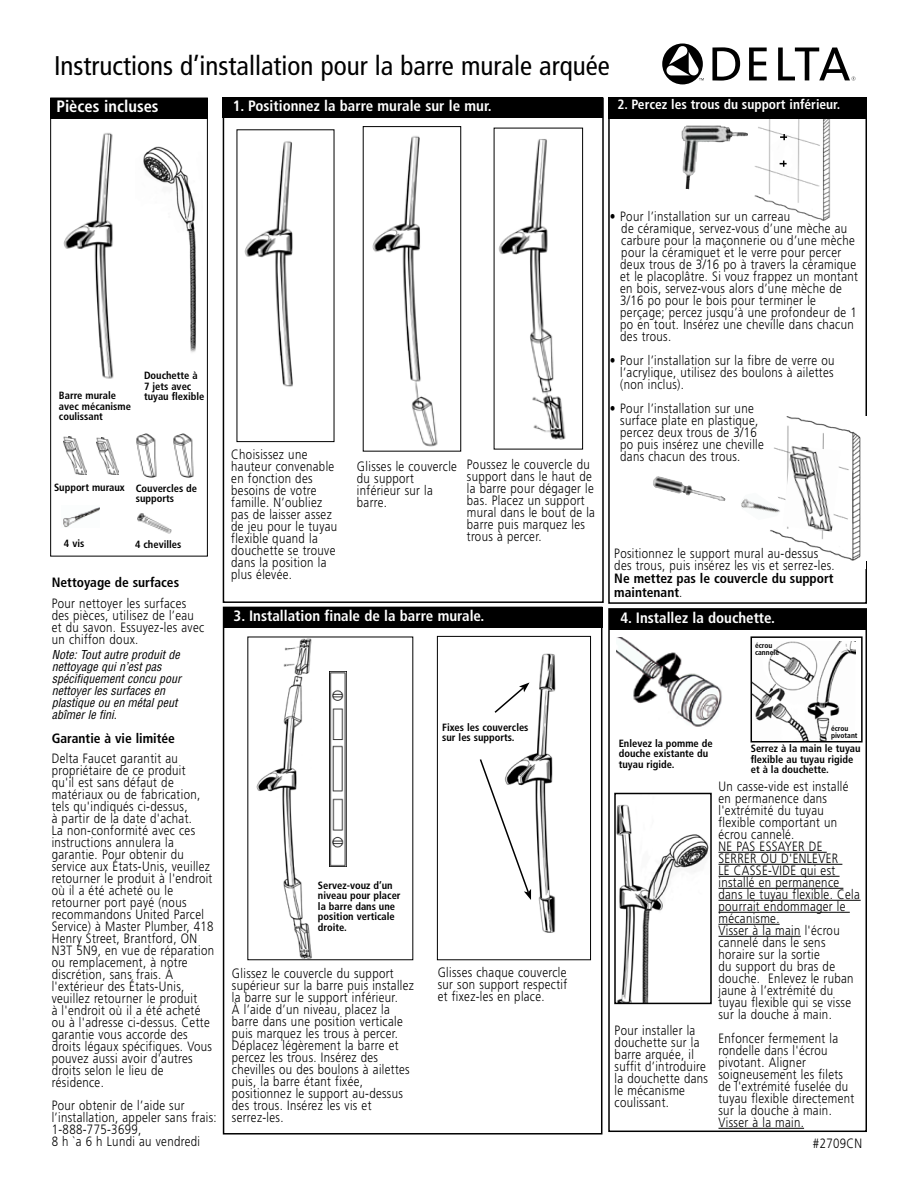
<style>
.page{position:relative;width:918px;height:1188px;background:#fff}
.page>*{position:absolute;margin:0;border:0;box-sizing:border-box;transform-origin:0 0}
.t1{font:condensed 27px "Frutiger";color:#000}
.t2{font:700 condensed 16.5px "Frutiger";color:#fff}
.t3{font:700 condensed 15px "Frutiger";color:#fff}
.t4{font:300 13.5px/12px "Frutiger";letter-spacing:.03em;color:#000;scale:.85 1}
.t5{font:700 condensed 13.5px/13.5px "Frutiger";color:#000}
.t6{font:700 condensed 13.5px "Frutiger";color:#fff}
.t7{font:italic condensed 12px/12px "Helvetica";color:#000}
.t8{font:700 condensed 10.5px/10.5px "Frutiger";color:#000}
.t9{font:700 condensed 7.5px/7.5px "Frutiger";color:#000}
.s1{font-weight:300;font-stretch:normal}
</style>
<div class="page">
<img style="left:653px;top:476px;width:73px;height:25px">
<img style="left:372px;top:136px;width:66px;height:311px">
<img style="left:498px;top:139px;width:68px;height:301px">
<div style="left:494px;top:128px;width:89px;height:321px;border:1px solid #000"></div>
<img style="left:256px;top:639px;width:56px;height:319px">
<img style="left:63px;top:133px;width:51px;height:246px">
<img style="left:244px;top:141px;width:49px;height:246px">
<img style="left:524px;top:653px;width:32px;height:280px">
<div style="left:437px;top:636px;width:154px;height:324px;border:1px solid #000"></div>
<div style="left:608px;top:608px;width:259px;height:524px;border:2px solid #000"></div>
<div style="left:223px;top:607px;width:379px;height:528px;border:2px solid #000"></div>
<div style="left:608px;top:100px;width:259px;height:504px;border:2px solid #000"></div>
<div style="left:223px;top:98px;width:381px;height:505px;border:2px solid #000"></div>
<div style="left:754px;top:416px;width:112px;height:153px;background:#fff"></div>
<img style="left:770px;top:416px;width:91px;height:144px">
<img style="left:783px;top:445px;width:58px;height:87px">
<img style="left:754px;top:119px;width:77px;height:102px">
<div style="left:50px;top:98px;width:158px;height:458px;border:1px solid #000"></div>
<div style="left:223px;top:98px;width:380px;height:20px;background:#000"></div>
<div style="left:608px;top:98px;width:259px;height:21px;background:#000"></div>
<div style="left:662px;top:44px;width:41px;height:40px;background:#000;border-radius:50%"></div>
<svg style="left:712px;top:47px;width:28px;height:34px"></svg>
<svg style="left:749px;top:48px;width:18px;height:32px"></svg>
<svg style="left:778px;top:48px;width:77px;height:33px"></svg>
<svg style="left:666px;top:46px;width:38px;height:34px"></svg>
<div style="left:50px;top:98px;width:157px;height:21px;background:#000"></div>
<img style="left:136px;top:433px;width:21px;height:45px">
<img style="left:173px;top:433px;width:21px;height:45px">
<img style="left:137px;top:513px;width:35px;height:21px">
<img style="left:143px;top:146px;width:53px;height:207px">
<img style="left:681px;top:126px;width:67px;height:63px">
<img style="left:330px;top:672px;width:17px;height:194px">
<img style="left:616px;top:638px;width:106px;height:89px">
<div style="left:224px;top:608px;width:378px;height:20px;background:#000"></div>
<div style="left:610px;top:609px;width:257px;height:21px;background:#000"></div>
<svg style="left:494px;top:682px;width:36px;height:32px"></svg>
<svg style="left:479px;top:758px;width:52px;height:142px"></svg>
<svg style="left:770px;top:488px;width:12px;height:35px"></svg>
<img style="left:741px;top:489px;width:40px;height:34px">
<img style="left:617px;top:804px;width:92px;height:197px">
<hr style="left:718px;top:852px;width:109px;height:1px;background:#000">
<hr style="left:718px;top:864px;width:124px;height:1px;background:#000">
<hr style="left:718px;top:876px;width:122px;height:1px;background:#000">
<hr style="left:718px;top:888px;width:125px;height:1px;background:#000">
<hr style="left:718px;top:900px;width:143px;height:1px;background:#000">
<hr style="left:718px;top:912px;width:132px;height:1px;background:#000">
<hr style="left:718px;top:924px;width:62px;height:1px;background:#000">
<hr style="left:718px;top:936px;width:83px;height:1px;background:#000">
<hr style="left:718px;top:1128px;width:86px;height:1px;background:#000">
<img style="left:754px;top:641px;width:101px;height:98px">
<div style="left:751px;top:636px;width:112px;height:106px;border:2px solid #000"></div>
<img style="left:64px;top:436px;width:23px;height:39px">
<img style="left:63px;top:507px;width:36px;height:20px">
<img style="left:96px;top:437px;width:23px;height:38px">
<svg style="left:780px;top:134px;width:7px;height:6px"></svg>
<svg style="left:780px;top:161px;width:7px;height:6px"></svg>
<h1 class="t1" style="left:54px;top:50px;width:557px">Instructions d’installation pour la barre murale arquée</h1>
<p class="t2" style="left:56px;top:97px;width:104px">Pièces incluses</p>
<p class="t3" style="left:233px;top:96px;width:260px">1. Positionnez la barre murale sur le mur.</p>
<p class="t6" style="left:618px;top:97px;width:224px">2. Percez les trous du support inférieur.</p>
<p class="t8" style="left:59px;top:390px;width:74px">Barre murale avec mécanisme coulissant</p>
<p class="t8" style="left:144px;top:370px;width:62px">Douchette à<br>7 jets avec tuyau flexible</p>
<p class="t8" style="left:136px;top:482px;width:63px;line-height:11.2px;text-indent:-82px">Support muraux Couvercles de supports</p>
<p class="t8" style="left:64px;top:538px;width:22px">4 vis</p>
<p class="t8" style="left:135px;top:539px;width:48px">4 chevilles</p>
<p class="t5" style="left:52px;top:576px;width:129px">Nettoyage de surfaces</p>
<p class="t4" style="left:52px;top:597px;width:181px">Pour nettoyer les surfaces des pièces, utilisez de l’eau et du savon. Essuyez-les avec un chiffon doux.</p>
<p class="t7" style="left:52px;top:649px;width:131px">Note: Tout autre produit de nettoyage qui n’est pas spécifiquement concu pour nettoyer les surfaces en plastique ou en métal peut abîmer le fini.</p>
<p class="t5" style="left:52px;top:732px;width:125px">Garantie à vie limitée</p>
<p class="t4" style="left:52px;top:753px;width:193px">Delta Faucet garantit au propriétaire de ce produit<br>qu'il est sans défaut de matériaux ou de fabrication, tels qu'indiqués ci-dessus,<br>à partir de la date d'achat.<br>La non-conformité avec ces instructions annulera la garantie. Pour obtenir du service aux États-Unis, veuillez retourner le produit à l'endroit où il a été acheté ou le retourner port payé (nous recommandons United Parcel<br>Service) à Master Plumber, 418<br>Henry Street, Brantford, ON<br>N3T 5N9, en vue de réparation ou remplacement, à notre discrétion, sans frais. À l'extérieur des États-Unis, veuillez retourner le produit<br>à l'endroit où il a été acheté ou à l'adresse ci-dessus. Cette garantie vous accorde des droits légaux spécifiques. Vous pouvez aussi avoir d'autres droits selon le lieu de résidence.</p>
<p class="t4" style="left:52px;top:1099px;width:196px">Pour obtenir de l’aide sur l’installation, appeler sans frais:<br>1-888-775-3699,<br>8 h `a 6 h Lundi au vendredi</p>
<p class="t4" style="left:231px;top:448px;width:126px">Choisissez une hauteur convenable en fonction des besoins de votre famille. N’oubliez pas de laisser assez de jeu pour le tuyau flexible quand la douchette se trouve dans la position la plus élevée.</p>
<p class="t4" style="left:467px;top:459px;width:152px">Poussez le couvercle du support dans le haut de la barre pour dégager le bas. Placez un support mural dans le bout de la barre puis marquez les trous à percer.</p>
<p class="t4" style="left:357px;top:461px;width:119px">Glisses le couvercle du support inférieur sur la barre.</p>
<p class="t4" style="left:620px;top:211px;width:281px;text-indent:-10px">• Pour l’installation sur un carreau<br>de céramique, servez-vous d’une mèche au carbure pour la maçonnerie ou d’une mèche pour la céramiquet et le verre pour percer deux trous de 3/16 po à travers la céramique et le placoplâtre. Si vouz frappez un montant en bois, servez-vous alors d’une mèche de 3/16 po pour le bois pour terminer le perçage; percez jusqu’à une profondeur de 1 po en tout. Insérez une cheville dans chacun des trous.</p>
<p class="t4" style="left:620px;top:355px;width:254px;text-align:justify;text-indent:-10px">• Pour l’installation sur la fibre de verre ou l’acrylique, utilisez des boulons à ailettes (non inclus).</p>
<p class="t4" style="left:620px;top:403px;width:170px;text-indent:-10px">• Pour l’installation sur une surface plate en plastique, percez deux trous de 3/16 po puis insérez une cheville dans chacun des trous.</p>
<p class="t4" style="left:614px;top:547px;width:261px">Positionnez le support mural au-dessus des trous, puis insérez les vis et serrez-les.</p>
<p class="t5" style="left:614px;top:572px;width:221px">Ne mettez pas le couvercle du support maintenant<span class="s1">.</span></p>
<p class="t3" style="left:234px;top:607px;width:252px">3. Installation finale de la barre murale.</p>
<p class="t3" style="left:620px;top:609px;width:156px">4. Installez la douchette.</p>
<p class="t8" style="left:442px;top:722px;width:88px">Fixes les couvercles sur les supports.</p>
<p class="t8" style="left:318px;top:880px;width:84px">Servez-vouz d’un niveau pour placer la barre dans une position verticale droite.</p>
<p class="t4" style="left:232px;top:967px;width:216px">Glissez le couvercle du support supérieur sur la barre puis installez la barre sur le support inférieur.<br>À l’aide d’un niveau, placez la barre dans une position verticale puis marquez les trous à percer.<br>Déplacez légèrement la barre et percez les trous. Insérez des chevilles ou des boulons à ailettes puis, la barre étant fixée, positionnez le support au-dessus des trous. Insérez les vis et serrez-les.</p>
<p class="t4" style="left:438px;top:966px;width:154px;text-align:justify">Glisses chaque couvercle sur son support respectif et fixez-les en place.</p>
<p class="t8" style="left:619px;top:738px;width:95px">Enlevez la pomme de douche existante du tuyau rigide.</p>
<p class="t9" style="left:755px;top:642px;width:26px">écrou cannelé</p>
<p class="t9" style="left:831px;top:725px;width:28px">écrou pivotant</p>
<p class="t8" style="left:751px;top:744px;width:111px">Serrez à la main le tuyau flexible au tuyau rigide et à la douchette.</p>
<p class="t4" style="left:615px;top:1024px;width:112px">Pour installer la douchette sur la barre arquée, il suffit d’introduire la douchette dans le mécanisme coulissant.</p>
<p class="t4" style="left:718px;top:780px;width:168px">Un casse-vide est installé en permanence dans l'extrémité du tuyau flexible comportant un écrou cannelé.<br>NE PAS ESSAYER DE<br>SERRER OU D'ENLEVER<br>LE CASSE-VIDE qui est installé en permanence dans le tuyau flexible. Cela pourrait endommager le mécanisme.<br>Visser à la main l'écrou cannelé dans le sens horaire sur la sortie<br>du support du bras de douche. Enlevez le ruban jaune à l’extrémité du tuyau flexible qui se visse sur la douche à main.</p>
<p class="t4" style="left:718px;top:1032px;width:161px">Enfoncer fermement la rondelle dans l'écrou pivotant. Aligner soigneusement les filets de l'extrémité fuselée du tuyau flexible directement sur la douche à main.<br>Visser à la main.</p>
<p class="t4" style="left:813px;top:1138px;width:59px">#2709CN</p>
</div>
